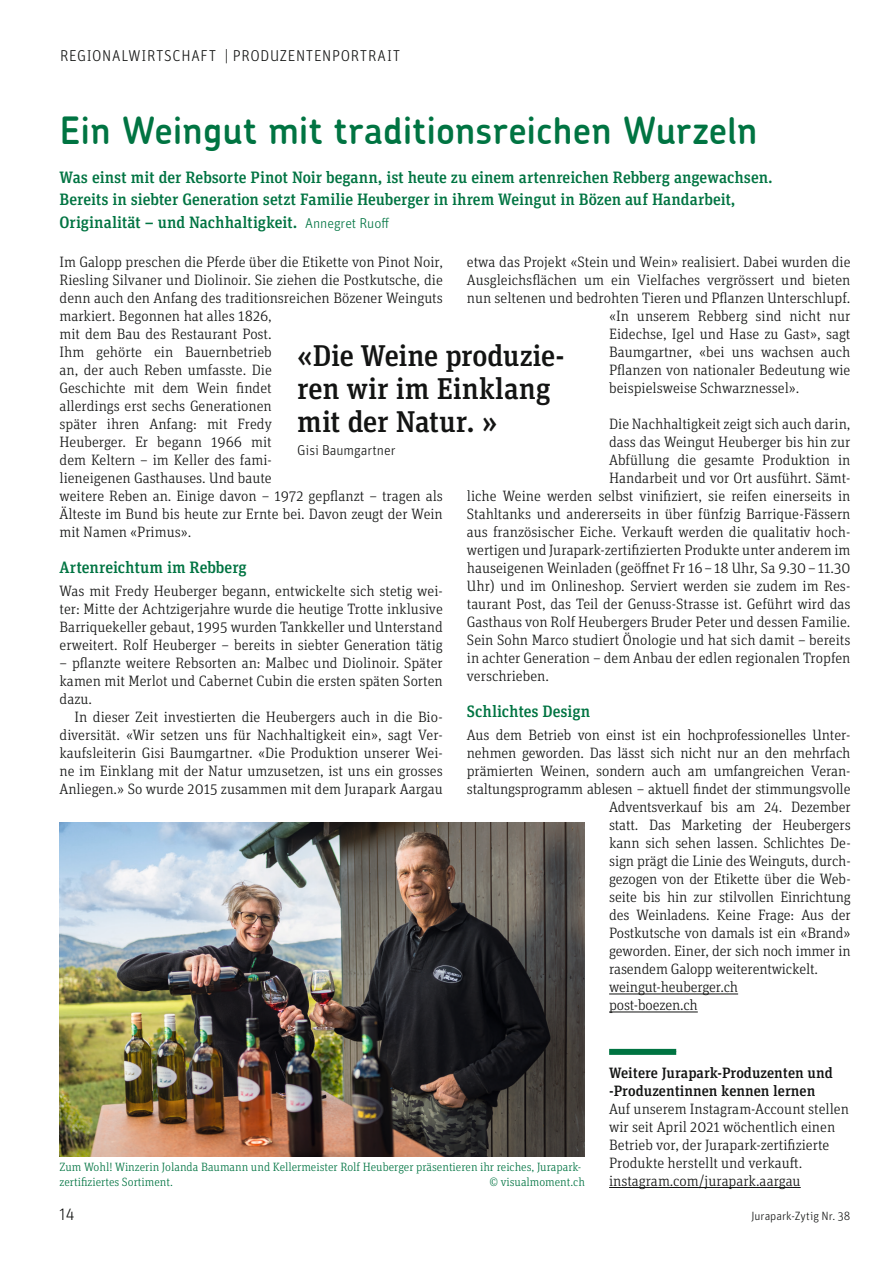
<style>
.page{position:relative;width:893px;height:1263px;background:#fff}
.page>*{position:absolute;margin:0;border:0;box-sizing:border-box;transform-origin:0 0}
.HEAD1_Chevin_neu{font:600 37.5px "Chevin";letter-spacing:.01em;color:#007442}
.LEAD_3zeilig_Unit_me{font:500 30px/33px "Unit Slab Pro";letter-spacing:-.005em;color:#131413}
.LEAD_3zeilig_Unit_me-2{font:500 16.5px/22.5px "Unit Slab Pro";color:#007442}
.t1{font:300 16.5px "Unit OT";color:#131413;scale:.96 1}
._00_SPITZMARKEN_Unit{font:300 15.75px "Unit OT";letter-spacing:.045em;color:#131413;scale:.96 1}
.t2{font:300 15px/18px "Unit Slab Pro";color:#131413;text-align:justify}
.t3{font:500 15px/18px "Unit Slab Pro";color:#131413}
.LEAD_3zeilig_Unit_me-3{font:300 14.25px "Unit OT";letter-spacing:-.005em;color:#131413}
.t4{font:300 12px/14.4px "Unit Slab Pro";color:#007442}
.t5{font:300 12px "Unit OT";color:#131413}
.s1{font-family:"Unit OT";font-weight:300;font-size:14.25px}
</style>
<div class="page">
<img style="left:60px;top:822px;width:525px;height:334px">
<hr style="left:609px;top:993px;width:129px;height:1px;background:#131413">
<hr style="left:609px;top:1011px;width:89px;height:1px;background:#131413">
<hr style="left:609px;top:1187px;width:192px;height:1px;background:#131413">
<div style="left:609px;top:1049px;width:67px;height:6px;background:#007442"></div>
<p class="_00_SPITZMARKEN_Unit" style="left:60px;top:47px;width:356px">REGIONALWIRTSCHAFT | PRODUZENTENPORTRAIT</p>
<p class="HEAD1_Chevin_neu" style="left:60px;top:106px;width:699px">Ein Weingut mit traditionsreichen Wurzeln</p>
<p class="LEAD_3zeilig_Unit_me-2" style="left:60px;top:165px;width:715px">Was einst mit der Rebsorte Pinot Noir begann, ist heute zu einem artenreichen Rebberg angewachsen.</p>
<p class="LEAD_3zeilig_Unit_me-2" style="left:60px;top:188px;width:677px">Bereits in siebter Generation setzt Familie Heuberger in ihrem Weingut in Bözen auf Handarbeit,<br>Originalität – und Nachhaltigkeit. <span class="s1">Annegret Ruoff</span></p>
<p class="t2" style="left:60px;top:253px;width:385px;text-align:left">Im Galopp preschen die Pferde über die Etikette von Pinot Noir, Riesling Silvaner und Diolinoir. Sie ziehen die Postkutsche, die denn auch den Anfang des traditionsreichen Bözener Weinguts markiert. Begonnen hat alles 1826,<br>mit dem Bau des Restaurant Post.<br>Ihm gehörte ein Bauernbetrieb<br>an, der auch Reben umfasste. Die<br>Geschichte mit dem Wein findet<br>allerdings erst sechs Generationen<br>später ihren Anfang: mit Fredy<br>Heuberger. Er begann 1966 mit<br>dem Keltern – im Keller des fami-<br>lieneigenen Gasthauses. Und baute<br>weitere Reben an. Einige davon – 1972 gepflanzt – tragen als Älteste im Bund bis heute zur Ernte bei. Davon zeugt der Wein mit Namen «Primus».</p>
<p class="LEAD_3zeilig_Unit_me-2" style="left:60px;top:556px;width:189px">Artenreichtum im Rebberg</p>
<p class="t2" style="left:60px;top:581px;width:385px">Was mit Fredy Heuberger begann, entwickelte sich stetig wei&shy;ter: Mitte der Achtzigerjahre wurde die heutige Trotte inklusive Barriquekeller gebaut, 1995 wurden Tankkeller und Unterstand erweitert. Rolf Heuberger – bereits in siebter Generation tätig</p>
<p class="t2" style="left:60px;top:653px;width:385px">– pflanzte weitere Rebsorten an: Malbec und Diolinoir. Später kamen mit Merlot und Cabernet Cubin die ersten späten Sorten dazu.</p>
<p class="t2" style="left:60px;top:707px;width:385px;text-indent:15px">In dieser Zeit investierten die Heubergers auch in die Bio&shy;diversität. «Wir setzen uns für Nachhaltigkeit ein», sagt Ver&shy;kaufsleiterin Gisi Baumgartner. «Die Produktion unserer Wei&shy;ne im Einklang mit der Natur umzusetzen, ist uns ein grosses Anliegen.» So wurde 2015 zusammen mit dem Jurapark Aargau</p>
<p class="t2" style="left:467px;top:253px;width:385px">etwa das Projekt «Stein und Wein» realisiert. Dabei wurden die</p>
<p class="t2" style="left:467px;top:271px;width:385px">Ausgleichsflächen um ein Vielfaches vergrössert und bieten</p>
<p class="t2" style="left:467px;top:289px;width:385px">nun seltenen und bedrohten Tieren und Pflanzen Unterschlupf.</p>
<p class="t2" style="left:609px;top:307px;width:243px">«In unserem Rebberg sind nicht nur</p>
<p class="t2" style="left:609px;top:325px;width:243px">Eidechse, Igel und Hase zu Gast», sagt</p>
<p class="t2" style="left:609px;top:343px;width:243px">Baumgartner, «bei uns wachsen auch</p>
<p class="t2" style="left:609px;top:361px;width:243px">Pflanzen von nationaler Bedeutung wie</p>
<p class="t2" style="left:609px;top:379px;width:192px">beispielsweise Schwarznessel».</p>
<p class="t2" style="left:609px;top:415px;width:243px">Die Nachhaltigkeit zeigt sich auch darin,</p>
<p class="t2" style="left:609px;top:433px;width:243px">dass das Weingut Heuberger bis hin zur</p>
<p class="t2" style="left:609px;top:451px;width:243px">Abfüllung die gesamte Produktion in</p>
<p class="t2" style="left:609px;top:469px;width:243px">Handarbeit und vor Ort ausführt. Sämt-</p>
<p class="t2" style="left:467px;top:487px;width:385px">liche Weine werden selbst vinifiziert, sie reifen einerseits in</p>
<p class="t2" style="left:467px;top:505px;width:385px">Stahltanks und andererseits in über fünfzig Barrique-Fässern</p>
<p class="t2" style="left:467px;top:523px;width:385px">aus französischer Eiche. Verkauft werden die qualitativ hoch-</p>
<p class="t2" style="left:467px;top:541px;width:385px">wertigen und Jurapark-zertifizierten Produkte unter anderem im</p>
<p class="t2" style="left:467px;top:559px;width:385px">hauseigenen Weinladen (geöffnet Fr 16–18 Uhr, Sa 9.30–11.30</p>
<p class="t2" style="left:467px;top:577px;width:385px">Uhr) und im Onlineshop. Serviert werden sie zudem im Res-</p>
<p class="t2" style="left:467px;top:595px;width:385px">taurant Post, das Teil der Genuss-Strasse ist. Geführt wird das</p>
<p class="t2" style="left:467px;top:613px;width:385px">Gasthaus von Rolf Heubergers Bruder Peter und dessen Familie.</p>
<p class="t2" style="left:467px;top:631px;width:385px">Sein Sohn Marco studiert Önologie und hat sich damit – bereits</p>
<p class="t2" style="left:467px;top:649px;width:385px">in achter Generation – dem Anbau der edlen regionalen Tropfen</p>
<p class="t2" style="left:467px;top:667px;width:84px">verschrieben.</p>
<p class="LEAD_3zeilig_Unit_me-2" style="left:467px;top:700px;width:125px">Schlichtes Design</p>
<p class="t2" style="left:467px;top:725px;width:385px">Aus dem Betrieb von einst ist ein hochprofessionelles Unter&shy;nehmen geworden. Das lässt sich nicht nur an den mehrfach prämierten Weinen, sondern auch am umfangreichen Veran&shy;staltungsprogramm ablesen – aktuell findet der stimmungsvolle</p>
<p class="LEAD_3zeilig_Unit_me" style="left:297px;top:338px;width:269px">«Die Weine produzie&shy;ren wir im Einklang mit der Natur. »</p>
<p class="LEAD_3zeilig_Unit_me-3" style="left:297px;top:442px;width:100px">Gisi Baumgartner</p>
<p class="t4" style="left:60px;top:1159px;width:523px">Zum Wohl! Winzerin Jolanda Baumann und Kellermeister Rolf Heuberger präsentieren ihr reiches, Jurapark&shy;zertifiziertes Sortiment.</p>
<p class="t4" style="left:489px;top:1174px;width:97px">© visualmoment.ch</p>
<p class="t2" style="left:609px;top:798px;width:243px">Adventsverkauf bis am 24. Dezember statt. Das Marketing der Heubergers kann sich sehen lassen. Schlichtes De&shy;sign prägt die Linie des Weinguts, durch&shy;gezogen von der Etikette über die Web&shy;seite bis hin zur stilvollen Einrichtung des Weinladens. Keine Frage: Aus der Postkutsche von damals ist ein «Brand» geworden. Einer, der sich noch immer in rasendem Galopp weiterentwickelt.</p>
<p class="t2" style="left:609px;top:978px;width:130px">weingut-heuberger.ch</p>
<p class="t2" style="left:609px;top:996px;width:90px">post-boezen.ch</p>
<p class="t3" style="left:609px;top:1063px;width:225px">Weitere Jurapark-Produzenten und -Produzentinnen kennen lernen</p>
<p class="t2" style="left:609px;top:1099px;width:241px;text-align:left">Auf unserem Instagram-Account stellen wir seit April 2021 wöchentlich einen Betrieb vor, der Jurapark-zertifizierte Produkte herstellt und verkauft.</p>
<p class="t2" style="left:609px;top:1171px;width:193px">instagram.com/jurapark.aargau</p>
<p class="t1" style="left:60px;top:1204px;width:17px">14</p>
<p class="t5" style="left:751px;top:1208px;width:101px">Jurapark-Zytig Nr. 38</p>
</div>
